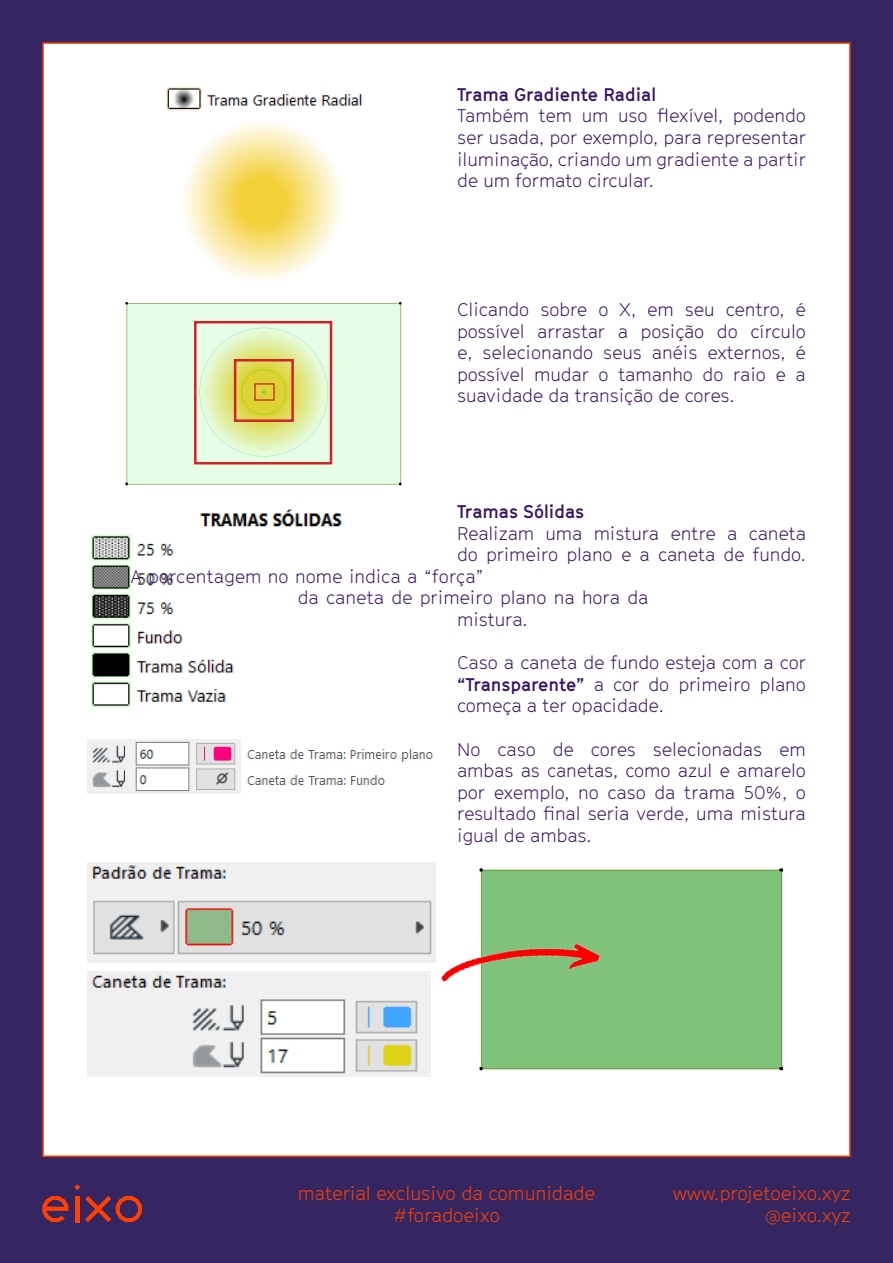
<style>
.page{position:relative;width:893px;height:1263px;background:#fff}
.page>*{position:absolute;margin:0;border:0;box-sizing:border-box;transform-origin:0 0}
.t1{font:300 18.6px/22.4px "GT Cinetype";color:#ff4000;text-align:right}
.t2{font:300 18px/21.6px "GT Cinetype";color:#361366;text-align:justify}
.t3{font:700 18px "GT Cinetype";color:#361366}
.s1{font-weight:700}
</style>
<div class="page">
<div style="left:0;top:0;width:42px;height:1263px;background:#352662"></div>
<div style="left:851px;top:0;width:42px;height:1263px;background:#352662"></div>
<div style="left:31px;top:0;width:862px;height:42px;background:#352662"></div>
<div style="left:31px;top:1157px;width:862px;height:106px;background:#352662"></div>
<img style="left:184px;top:122px;width:157px;height:158px">
<img style="left:166px;top:87px;width:197px;height:24px">
<img style="left:125px;top:302px;width:277px;height:183px">
<img style="left:91px;top:509px;width:251px;height:198px">
<img style="left:87px;top:740px;width:154px;height:54px">
<img style="left:246px;top:775px;width:140px;height:10px">
<img style="left:246px;top:749px;width:188px;height:13px">
<img style="left:87px;top:863px;width:349px;height:100px">
<div style="left:479px;top:868px;width:304px;height:203px;background:#80c17c"></div>
<img style="left:87px;top:972px;width:344px;height:104px">
<div style="left:254px;top:383px;width:21px;height:18px;border:1px solid #d1232a"></div>
<div style="left:234px;top:359px;width:60px;height:63px;border:3px solid #d1232a"></div>
<div style="left:194px;top:321px;width:138px;height:143px;border:3px solid #d1232a"></div>
<img style="left:441px;top:930px;width:164px;height:66px">
<svg style="left:42px;top:1196px;width:26px;height:26px"></svg>
<svg style="left:74px;top:1184px;width:6px;height:6px"></svg>
<hr style="left:75px;top:1196px;width:4px;height:26px;background:#ff4000">
<svg style="left:85px;top:1196px;width:57px;height:26px"></svg>
<p class="t3" style="left:457px;top:83px;width:201px">Trama Gradiente Radial</p>
<p class="t2" style="left:457px;top:105px;width:350px">Também tem um uso fexível, podendo ser usada, por exemplo, para representar iluminação, criando um gradiente a partir de um formato circular.</p>
<p class="t2" style="left:457px;top:299px;width:350px">Clicando sobre o X, em seu centro, é possível arrastar a posição do círculo e, selecionando seus anéis externos, é possível mudar o tamanho do raio e a suavidade da transição de cores.</p>
<p class="t3" style="left:457px;top:501px;width:129px">Tramas Sólidas</p>
<p class="t2" style="left:457px;top:522px;width:350px">Realizam uma mistura entre a caneta</p>
<p class="t2" style="left:457px;top:544px;width:350px">do primeiro plano e a caneta de fundo.</p>
<p class="t2" style="left:130px;top:565px;width:354px">A porcentagem no nome indica a “força”</p>
<p class="t2" style="left:298px;top:587px;width:352px">da caneta de primeiro plano na hora da</p>
<p class="t2" style="left:457px;top:609px;width:72px">mistura.</p>
<p class="t2" style="left:457px;top:652px;width:350px">Caso a caneta de fundo esteja com a cor <span class="s1">“Transparente”</span> a cor do primeiro plano começa a ter opacidade.</p>
<p class="t2" style="left:457px;top:738px;width:350px">No caso de cores selecionadas em ambas as canetas, como azul e amarelo por exemplo, no caso da trama 50%, o resultado fnal seria verde, uma mistura igual de ambas.</p>
<p class="t1" style="left:298px;top:1182px;width:299px;text-align:center">material exclusivo da comunidade #foradoeixo</p>
<p class="t1" style="left:673px;top:1182px;width:179px">www.projetoeixo.xyz @eixo.xyz</p>
</div>
